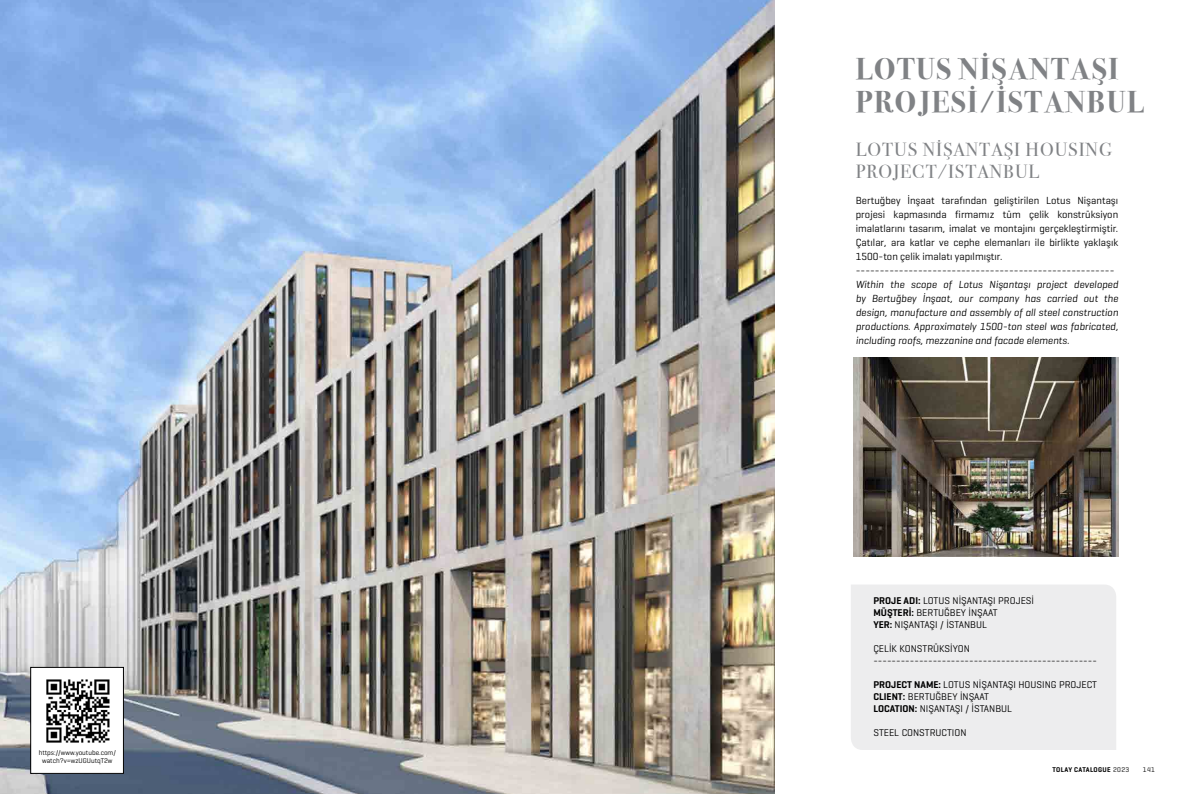
<style>
.page{position:relative;width:1191px;height:794px;background:#fff}
.page>*{position:absolute;margin:0;border:0;box-sizing:border-box;transform-origin:0 0}
.t1{font:700 30px/33px "Bodoni Svty Two ITCTT";letter-spacing:.05em;color:#808285}
.t2{font:19px/22px "Bodoni Svty Two ITCTT";letter-spacing:.05em;color:#808285}
.t3{font:10.5px/14px "Geogrotesque";color:#000}
.t4{font:italic 10.5px/14px "Geogrotesque";color:#000;text-align:justify}
.t5{font:10px/12px "Geogrotesque";color:#000}
.t6{font:7px/8.4px "Geogrotesque";color:#000;text-align:center}
.t7{font:600 7px "Geogrotesque";letter-spacing:.05em;color:#000}
.s1{font-weight:600}
.s2{font-weight:400}
</style>
<div class="page">
<img style="left:0;top:0;width:774px;height:794px">
<div style="left:31px;top:667px;width:92px;height:106px;background:#fff"></div>
<div style="left:31px;top:667px;width:93px;height:106px;border:1px solid #000"></div>
<img style="left:46px;top:679px;width:64px;height:64px">
<div style="left:851px;top:585px;width:265px;height:165px;background:#ededee"></div>
<img style="left:853px;top:358px;width:265px;height:198px">
<p class="t6" style="left:39px;top:748px;width:79px">https://www.youtube.com/ watch?v=wzUGUutqT2w</p>
<h1 class="t1" style="left:855px;top:50px;width:290px">LOTUS NİŞANTAŞI<br>PROJESİ/İSTANBUL</h1>
<h2 class="t2" style="left:855px;top:137px;width:257px">LOTUS NİŞANTAŞI HOUSING<br>PROJECT/ISTANBUL</h2>
<p class="t3" style="left:855px;top:193px;width:264px">Bertuğbey İnşaat tarafından geliştirilen Lotus Nişantaşı projesi kapmasında firmamız tüm çelik konstrüksiyon imalatlarını tasarım, imalat ve montajını gerçekleştirmiştir.<br>Çatılar, ara katlar ve cephe elemanları ile birlikte yaklaşık 1500-ton çelik imalatı yapılmıştır. ------------------------------------------------------</p>
<p class="t4" style="left:855px;top:277px;width:264px">Within the scope of Lotus Nişantaşı project developed by Bertuğbey İnşaat, our company has carried out the design, manufacture and assembly of all steel construction productions. Approximately 1500-ton steel was fabricated, including roofs, mezzanine and facade elements.</p>
<p class="t5" style="left:873px;top:594px;width:162px"><span class="s1">PROJE ADI:</span> LOTUS NİŞANTAŞI PROJESİ<br><span class="s1">MÜŞTERİ:</span> BERTUĞBEY İNŞAAT<br><span class="s1">YER:</span> NIŞANTAŞI / İSTANBUL</p>
<p class="t5" style="left:873px;top:642px;width:225px">ÇELİK KONSTRÜKSİYON -------------------------------------------------</p>
<p class="t5" style="left:873px;top:678px;width:225px"><span class="s1">PROJECT NAME:</span> LOTUS NİŞANTAŞI HOUSING PROJECT<br><span class="s1">CLIENT:</span> BERTUĞBEY İNŞAAT<br><span class="s1">LOCATION:</span> NIŞANTAŞI / İSTANBUL</p>
<p class="t5" style="left:873px;top:726px;width:95px">STEEL CONSTRUCTION</p>
<p class="t7" style="left:1052px;top:765px;width:78px">TOLAY CATALOGUE <span class="s2">2023</span></p>
<p class="t6" style="left:1142px;top:765px;width:14px">141</p>
</div>
